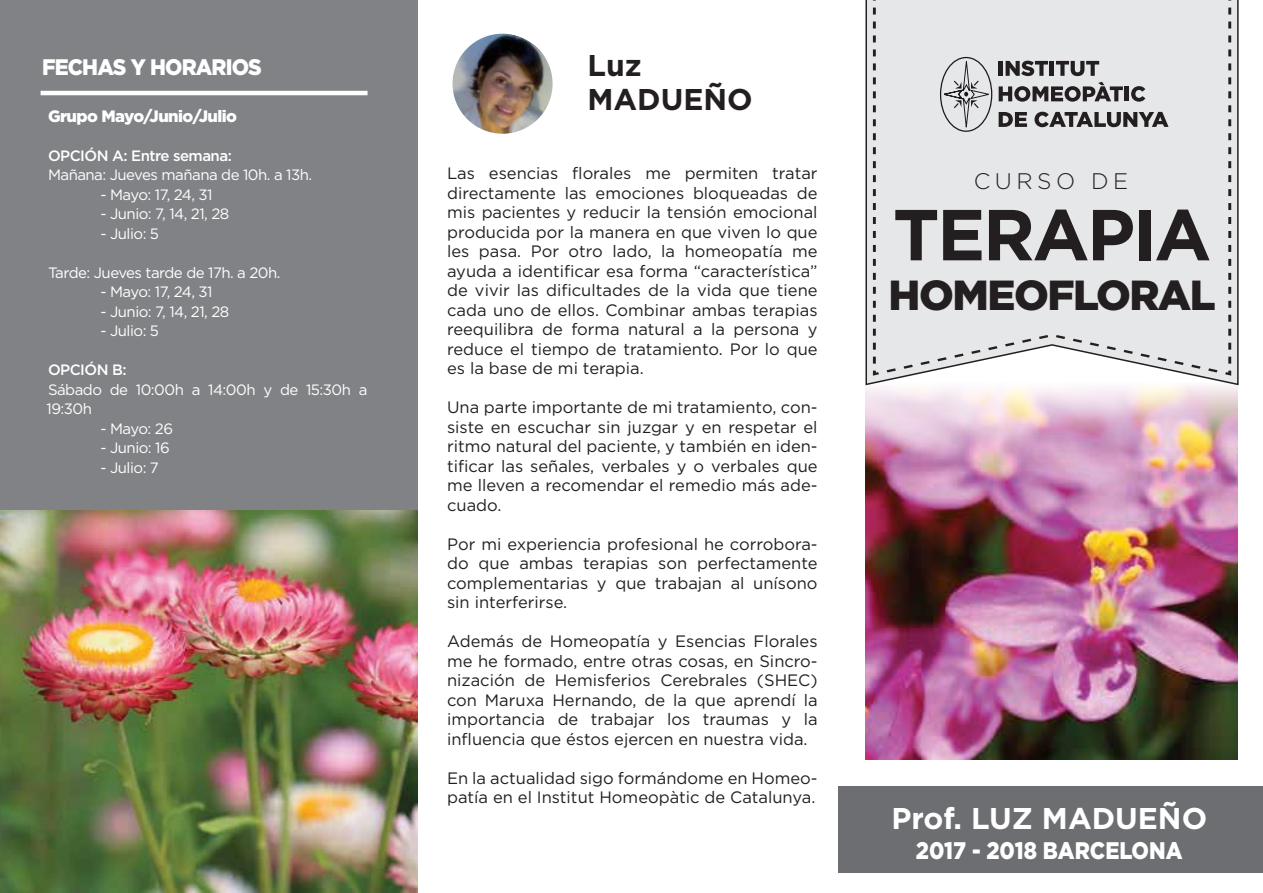
<style>
.page{position:relative;width:1263px;height:893px;background:#fff}
.page>*{position:absolute;margin:0;border:0;box-sizing:border-box;transform-origin:0 0}
.t1{font:700 72px "Gotham";letter-spacing:-.035em;color:#231f20}
.t2{font:900 42px "Gotham";letter-spacing:-.035em;color:#231f20}
.t3{font:700 30px "Gotham";color:#fff}
.t4{font:700 30px "Gotham";color:#231f20}
.t5{font:900 24px "Gotham";color:#fff;scale:.88 1}
.t6{font:900 22.5px "Gotham";letter-spacing:-.04em;color:#fff;scale:.93 1}
.t7{font:300 22.5px "Gotham";letter-spacing:.2em;color:#231f20}
.t8{font:16.5px/19.5px "Gotham";color:#231f20;text-align:justify}
.t9{font:900 16.5px "Gotham";letter-spacing:-.035em;color:#fff}
.t10{font:15px/19.5px "Gotham";letter-spacing:-.035em;color:#fff}
.t11{font:500 15px "Gotham";letter-spacing:-.035em;color:#fff}
</style>
<div class="page">
<div style="left:0;top:0;width:417px;height:893px;background:#808285"></div>
<img style="left:866px;top:464px;width:372px;height:295px">
<img style="left:865px;top:386px;width:373px;height:78px">
<div style="left:865px;top:0;width:374px;height:386px;background:#e6e7e8"></div>
<svg style="left:873px;top:371px;width:6px;height:5px"></svg>
<svg style="left:873px;top:8px;width:3px;height:7px"></svg>
<svg style="left:873px;top:22px;width:3px;height:7px"></svg>
<svg style="left:873px;top:35px;width:3px;height:7px"></svg>
<svg style="left:873px;top:49px;width:3px;height:7px"></svg>
<svg style="left:873px;top:63px;width:3px;height:7px"></svg>
<svg style="left:873px;top:77px;width:3px;height:7px"></svg>
<svg style="left:873px;top:91px;width:3px;height:7px"></svg>
<svg style="left:873px;top:105px;width:3px;height:7px"></svg>
<svg style="left:873px;top:119px;width:3px;height:7px"></svg>
<svg style="left:873px;top:133px;width:3px;height:7px"></svg>
<svg style="left:873px;top:147px;width:3px;height:7px"></svg>
<svg style="left:873px;top:161px;width:3px;height:7px"></svg>
<svg style="left:873px;top:175px;width:3px;height:7px"></svg>
<svg style="left:873px;top:189px;width:3px;height:7px"></svg>
<svg style="left:873px;top:203px;width:3px;height:7px"></svg>
<svg style="left:873px;top:217px;width:3px;height:7px"></svg>
<svg style="left:873px;top:231px;width:3px;height:7px"></svg>
<svg style="left:873px;top:245px;width:3px;height:7px"></svg>
<svg style="left:873px;top:259px;width:3px;height:7px"></svg>
<svg style="left:873px;top:273px;width:3px;height:7px"></svg>
<svg style="left:873px;top:287px;width:3px;height:7px"></svg>
<svg style="left:873px;top:301px;width:3px;height:7px"></svg>
<svg style="left:873px;top:315px;width:3px;height:7px"></svg>
<svg style="left:873px;top:329px;width:3px;height:7px"></svg>
<svg style="left:873px;top:343px;width:3px;height:7px"></svg>
<svg style="left:873px;top:357px;width:3px;height:7px"></svg>
<svg style="left:1228px;top:8px;width:3px;height:7px"></svg>
<svg style="left:1228px;top:22px;width:3px;height:7px"></svg>
<svg style="left:1228px;top:35px;width:3px;height:7px"></svg>
<svg style="left:1228px;top:49px;width:3px;height:7px"></svg>
<svg style="left:1228px;top:63px;width:3px;height:7px"></svg>
<svg style="left:1228px;top:77px;width:3px;height:7px"></svg>
<svg style="left:1228px;top:91px;width:3px;height:7px"></svg>
<svg style="left:1228px;top:105px;width:3px;height:7px"></svg>
<svg style="left:1228px;top:119px;width:3px;height:7px"></svg>
<svg style="left:1228px;top:133px;width:3px;height:7px"></svg>
<svg style="left:1228px;top:147px;width:3px;height:7px"></svg>
<svg style="left:1228px;top:161px;width:3px;height:7px"></svg>
<svg style="left:1228px;top:175px;width:3px;height:7px"></svg>
<svg style="left:1228px;top:189px;width:3px;height:7px"></svg>
<svg style="left:1228px;top:203px;width:3px;height:7px"></svg>
<svg style="left:1228px;top:217px;width:3px;height:7px"></svg>
<svg style="left:1228px;top:231px;width:3px;height:7px"></svg>
<svg style="left:1228px;top:245px;width:3px;height:7px"></svg>
<svg style="left:1228px;top:259px;width:3px;height:7px"></svg>
<svg style="left:1228px;top:273px;width:3px;height:7px"></svg>
<svg style="left:1228px;top:287px;width:3px;height:7px"></svg>
<svg style="left:1228px;top:301px;width:3px;height:7px"></svg>
<svg style="left:1228px;top:315px;width:3px;height:7px"></svg>
<svg style="left:1228px;top:329px;width:3px;height:7px"></svg>
<svg style="left:1228px;top:343px;width:3px;height:7px"></svg>
<svg style="left:1228px;top:357px;width:3px;height:7px"></svg>
<svg style="left:1225px;top:371px;width:6px;height:5px"></svg>
<svg style="left:887px;top:335px;width:330px;height:37px"></svg>
<div style="left:839px;top:786px;width:424px;height:86px;background:#6d6e71"></div>
<svg style="left:941px;top:56px;width:50px;height:77px;background:#c8c8c9"></svg>
<hr style="left:999px;top:61px;width:4px;height:15px;background:#231f20">
<svg style="left:1005px;top:61px;width:43px;height:15px"></svg>
<hr style="left:1050px;top:61px;width:4px;height:15px;background:#231f20">
<svg style="left:1056px;top:61px;width:43px;height:15px"></svg>
<svg style="left:999px;top:82px;width:124px;height:20px;background:#8f8d8e"></svg>
<hr style="left:1125px;top:86px;width:4px;height:15px;background:#231f20">
<svg style="left:1131px;top:86px;width:14px;height:16px"></svg>
<svg style="left:999px;top:112px;width:28px;height:15px"></svg>
<svg style="left:1034px;top:112px;width:134px;height:15px;background:#7d7b7c"></svg>
<hr style="left:41px;top:91px;width:327px;height:4px;background:#fff">
<img style="left:452px;top:34px;width:101px;height:100px;border-radius:50px">
<img style="left:0;top:510px;width:417px;height:383px">
<h3 class="t6" style="left:42px;top:51px;width:238px">FECHAS Y HORARIOS</h3>
<p class="t9" style="left:48px;top:104px;width:191px">Grupo Mayo/Junio/Julio</p>
<p class="t11" style="left:48px;top:145px;width:185px">OPCIÓN A: Entre semana:</p>
<p class="t10" style="left:48px;top:165px;width:266px">Mañana: Jueves mañana de 10h. a 13h.</p>
<p class="t10" style="left:100px;top:184px;width:114px">- Mayo: 17, 24, 31</p>
<p class="t10" style="left:100px;top:204px;width:130px">- Junio: 7, 14, 21, 28</p>
<p class="t10" style="left:100px;top:223px;width:60px">- Julio: 5</p>
<p class="t10" style="left:48px;top:262px;width:234px">Tarde: Jueves tarde de 17h. a 20h.</p>
<p class="t10" style="left:100px;top:282px;width:114px">- Mayo: 17, 24, 31</p>
<p class="t10" style="left:100px;top:301px;width:130px">- Junio: 7, 14, 21, 28</p>
<p class="t10" style="left:100px;top:321px;width:60px">- Julio: 5</p>
<p class="t11" style="left:48px;top:360px;width:80px">OPCIÓN B:</p>
<p class="t10" style="left:46px;top:379px;width:323px">Sábado de 10:00h a 14:00h y de 15:30h a<br>19:30h</p>
<p class="t10" style="left:100px;top:418px;width:74px">- Mayo: 26</p>
<p class="t10" style="left:100px;top:438px;width:71px">- Junio: 16</p>
<p class="t10" style="left:100px;top:457px;width:60px">- Julio: 7</p>
<h3 class="t4" style="left:587px;top:45px;width:56px">Luz</h3>
<h3 class="t4" style="left:587px;top:80px;width:167px">MADUEÑO</h3>
<p class="t8" style="left:447px;top:163px;width:372px">Las esencias florales me permiten tratar directamente las emociones bloqueadas de mis pacientes y reducir la tensión emocional producida por la manera en que viven lo que les pasa. Por otro lado, la homeopatía me ayuda a identificar esa forma “característica” de vivir las dificultades de la vida que tiene cada uno de ellos. Combinar ambas terapias reequilibra de forma natural a la persona y reduce el tiempo de tratamiento. Por lo que es la base de mi terapia.</p>
<p class="t8" style="left:447px;top:397px;width:372px">Una parte importante de mi tratamiento, con&shy;siste en escuchar sin juzgar y en respetar el ritmo natural del paciente, y también en iden&shy;tificar las señales, verbales y o verbales que me lleven a recomendar el remedio más ade&shy;cuado.</p>
<p class="t8" style="left:447px;top:534px;width:372px">Por mi experiencia profesional he corrobora&shy;do que ambas terapias son perfectamente complementarias y que trabajan al unísono sin interferirse.</p>
<p class="t8" style="left:447px;top:631px;width:372px">Además de Homeopatía y Esencias Florales me he formado, entre otras cosas, en Sincro&shy;nización de Hemisferios Cerebrales (SHEC) con Maruxa Hernando, de la que aprendí la importancia de trabajar los traumas y la influencia que éstos ejercen en nuestra vida.</p>
<p class="t8" style="left:447px;top:768px;width:372px">En la actualidad sigo formándome en Homeo&shy;patía en el Institut Homeopàtic de Catalunya.</p>
<h3 class="t7" style="left:974px;top:167px;width:156px">CURSO DE</h3>
<h1 class="t1" style="left:893px;top:187px;width:320px">TERAPIA</h1>
<h2 class="t2" style="left:888px;top:266px;width:328px">HOMEOFLORAL</h2>
<h3 class="t3" style="left:891px;top:798px;width:317px">Prof. LUZ MADUEÑO</h3>
<h3 class="t5" style="left:916px;top:834px;width:304px">2017 - 2018 BARCELONA</h3>
</div>
